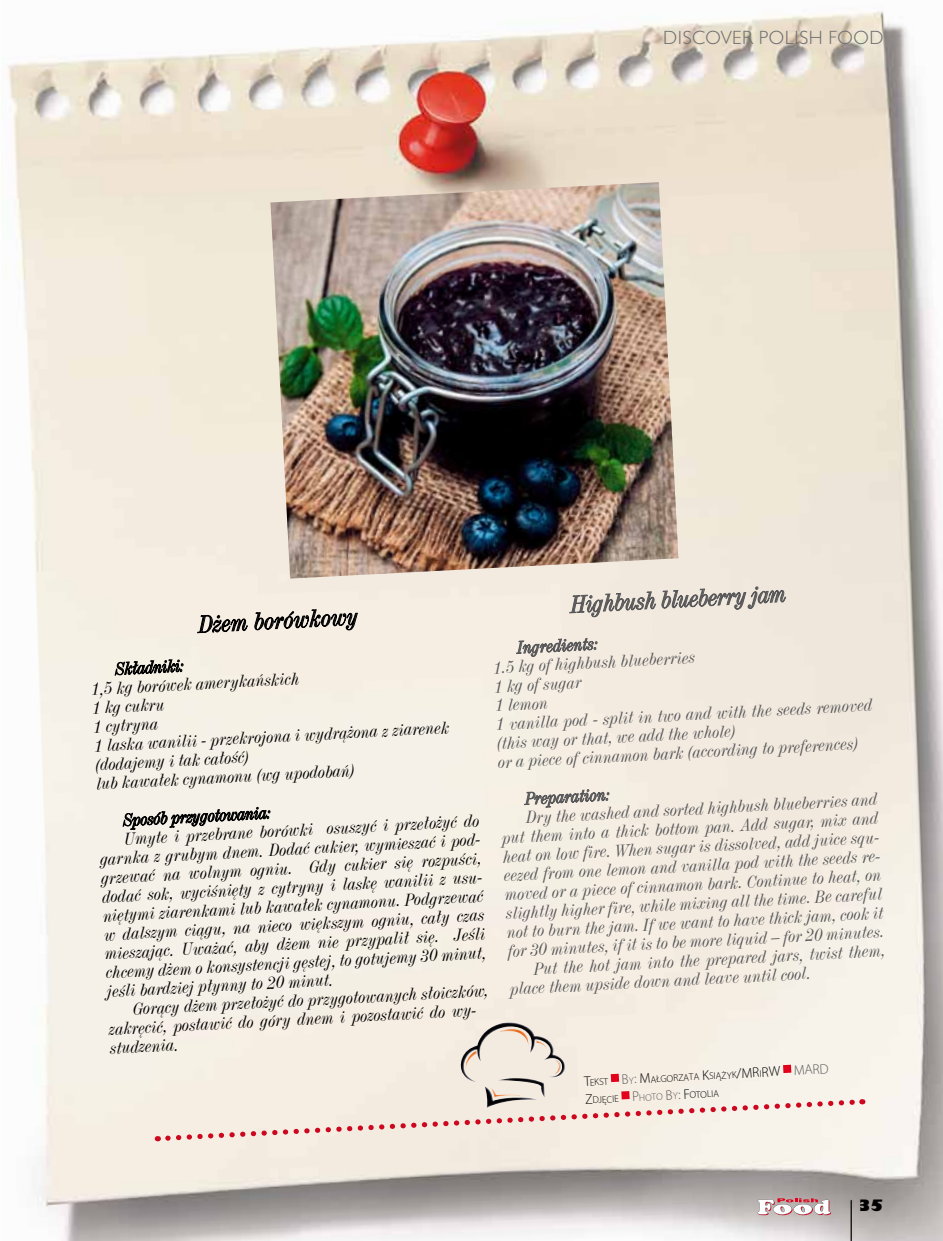
<style>
.page{position:relative;width:943px;height:1241px;background:#fff}
.page>*{position:absolute;margin:0;border:0;box-sizing:border-box;transform-origin:0 0}
.t1{font:italic 21.88px "Industrial 736 PL";color:#58585a}
.t2{font:italic 21.88px "Industrial 736 PL";color:#000}
.t3{font:300 17.5px "Humanst 521 Lt PL";letter-spacing:.03em;color:#707172}
.t4{font:italic 15.75px/18.9px "Industrial 736 PL";color:#000}
.t5{font:italic 15.75px/18.9px "Industrial 736 PL";color:#58585a}
.t6{font:300 14px "Myriad Pro";color:#58585a}
.t7{font:14px "Humanst 521 U Bd PL";color:#000}
.t8{font:300 9.8px "Myriad Pro";color:#000}
.s1{font-size:14px}
.s2{font-size:14px;color:#58585a}
.s3{color:#58585a}
</style>
<div class="page">
<img style="left:7px;top:11px;width:936px;height:1229px">
<svg style="left:515px;top:569px;width:271px;height:95px;background:#e5ded4"></svg>
<svg style="left:523px;top:763px;width:86px;height:53px;background:#e3ddd3"></svg>
<svg style="left:197px;top:614px;width:51px;height:21px"></svg>
<svg style="left:254px;top:582px;width:108px;height:57px;background:#dad3c9"></svg>
<svg style="left:114px;top:658px;width:69px;height:43px;background:#cecac1"></svg>
<svg style="left:122px;top:783px;width:148px;height:69px;background:#dedad2"></svg>
<img style="left:270px;top:182px;width:408px;height:396px">
<svg style="left:157px;top:1096px;width:705px;height:47px;background:#f4e6dd"></svg>
<img style="left:376px;top:1011px;width:272px;height:113px">
<div style="left:610px;top:1073px;width:9px;height:8px;background:#e2001a"></div>
<div style="left:783px;top:1064px;width:8px;height:8px;background:#e2001a"></div>
<div style="left:621px;top:1090px;width:8px;height:9px;background:#e2001a"></div>
<hr style="left:850px;top:1199px;width:1px;height:41px;background:#000">
<svg style="left:757px;top:1198px;width:74px;height:16px"></svg>
<p class="t3" style="left:663px;top:25px;width:219px">DISCOVER POLISH FOOD</p>
<h1 class="t1" style="left:570px;top:589px;width:217px;rotate:-3deg">Highbush blueberry jam</h1>
<p class="t5" style="left:492px;top:639px;width:378px;text-indent:25px;rotate:-3deg">Ingredients:<br>1.5 kg of highbush blueberries<br>1 kg of sugar<br>1 lemon<br>1 vanilla pod - split in two and with the seeds removed (this way or that, we add the whole)<br>or a piece of cinnamon bark (according to preferences)</p>
<p class="t5" style="left:524px;top:788px;width:87px;rotate:-3deg">Preparation:</p>
<h1 class="t2" style="left:198px;top:609px;width:162px;rotate:-3deg">Dżem borówkowy</h1>
<p class="t4" style="left:90px;top:660px;width:357px;text-indent:25px;rotate:-3deg">Składniki:<br>1,5 kg borówek amerykańskich<br>1 kg cukru<br>1 cytryna<br>1 laska wanilii - przekrojona i wydrążona z ziarenek (dodajemy i tak całość)<br>lub kawałek cynamonu (wg upodobań)</p>
<p class="t4" style="left:123px;top:810px;width:149px;rotate:-3deg">Sposób przygotowania:</p>
<p class="t5" style="left:525px;top:807px;width:353px;rotate:-3deg">Dry the washed and sorted highbush blueberries and</p>
<p class="t5" style="left:502px;top:827px;width:378px;rotate:-3deg">put them into a thick bottom pan. Add sugar, mix and</p>
<p class="t4" style="left:124px;top:829px;width:357px;rotate:-3deg">Umyte i przebrane borówki osuszyć i przełożyć do</p>
<p class="t4" style="left:100px;top:849px;width:385px;rotate:-3deg">garnka z grubym dnem. Dodać cukier, wymieszać i pod-</p>
<p class="t5" style="left:503px;top:846px;width:381px;rotate:-3deg">heat on low fire. When sugar is dissolved, add juice squ-</p>
<p class="t5" style="left:504px;top:865px;width:381px;rotate:-3deg">eezed from one lemon and vanilla pod with the seeds re-</p>
<p class="t4" style="left:101px;top:868px;width:382px;rotate:-3deg">grzewać na wolnym ogniu. Gdy cukier się rozpuści,</p>
<p class="t5" style="left:504px;top:884px;width:378px;rotate:-3deg">moved or a piece of cinnamon bark. Continue to heat, on</p>
<p class="t4" style="left:102px;top:887px;width:385px;rotate:-3deg">dodać sok, wyciśnięty z cytryny i laskę wanilii z usu-</p>
<p class="t5" style="left:505px;top:903px;width:378px;rotate:-3deg">slightly higher fire, while mixing all the time. Be careful</p>
<p class="t4" style="left:103px;top:905px;width:382px;rotate:-3deg">niętymi ziarenkami lub kawałek cynamonu. Podgrzewać</p>
<p class="t5" style="left:506px;top:922px;width:378px;rotate:-3deg">not to burn the jam. If we want to have thick jam, cook it</p>
<p class="t4" style="left:104px;top:924px;width:382px;rotate:-3deg">w dalszym ciągu, na nieco większym ogniu, cały czas</p>
<p class="t5" style="left:507px;top:941px;width:378px;rotate:-3deg">for 30 minutes, if it is to be more liquid – for 20 minutes.</p>
<p class="t4" style="left:105px;top:943px;width:382px;rotate:-3deg">mieszając. Uważać, aby dżem nie przypalił się. Jeśli</p>
<p class="t5" style="left:533px;top:958px;width:353px;rotate:-3deg">Put the hot jam into the prepared jars, twist them,</p>
<p class="t4" style="left:106px;top:962px;width:382px;rotate:-3deg">chcemy dżem o konsystencji gęstej, to gotujemy 30 minut,</p>
<p class="t5" style="left:509px;top:978px;width:303px;rotate:-3deg">place them upside down and leave until cool.</p>
<p class="t4" style="left:107px;top:981px;width:228px;rotate:-3deg">jeśli bardziej płynny to 20 minut.</p>
<p class="t4" style="left:133px;top:998px;width:357px;rotate:-3deg">Gorący dżem przełożyć do przygotowanych słoiczków,</p>
<p class="t4" style="left:109px;top:1019px;width:372px;rotate:-3deg">zakręcić, postawić do góry dnem i pozostawić do wy-</p>
<p class="t4" style="left:110px;top:1038px;width:70px;rotate:-3deg">studzenia.</p>
<p class="t8" style="left:584px;top:1076px;width:190px;rotate:-3deg"><span class="s1">T</span>ekst <span class="s2">B</span><span class="s3">y</span><span class="s2">:</span> <span class="s1">M</span>ałgorzata <span class="s1">K</span>siążyk<span class="s1">/MR</span>i<span class="s1">RW</span></p>
<p class="t6" style="left:793px;top:1061px;width:21px;rotate:-3deg">MARD</p>
<p class="t8" style="left:585px;top:1094px;width:135px;rotate:-3deg"><span class="s1">Z</span>djęcie <span class="s2">P</span><span class="s3">hoto</span> <span class="s2">B</span><span class="s3">y</span><span class="s2">:</span> <span class="s1">F</span>otolia</p>
<p class="t7" style="left:858px;top:1195px;width:26px">35</p>
</div>
